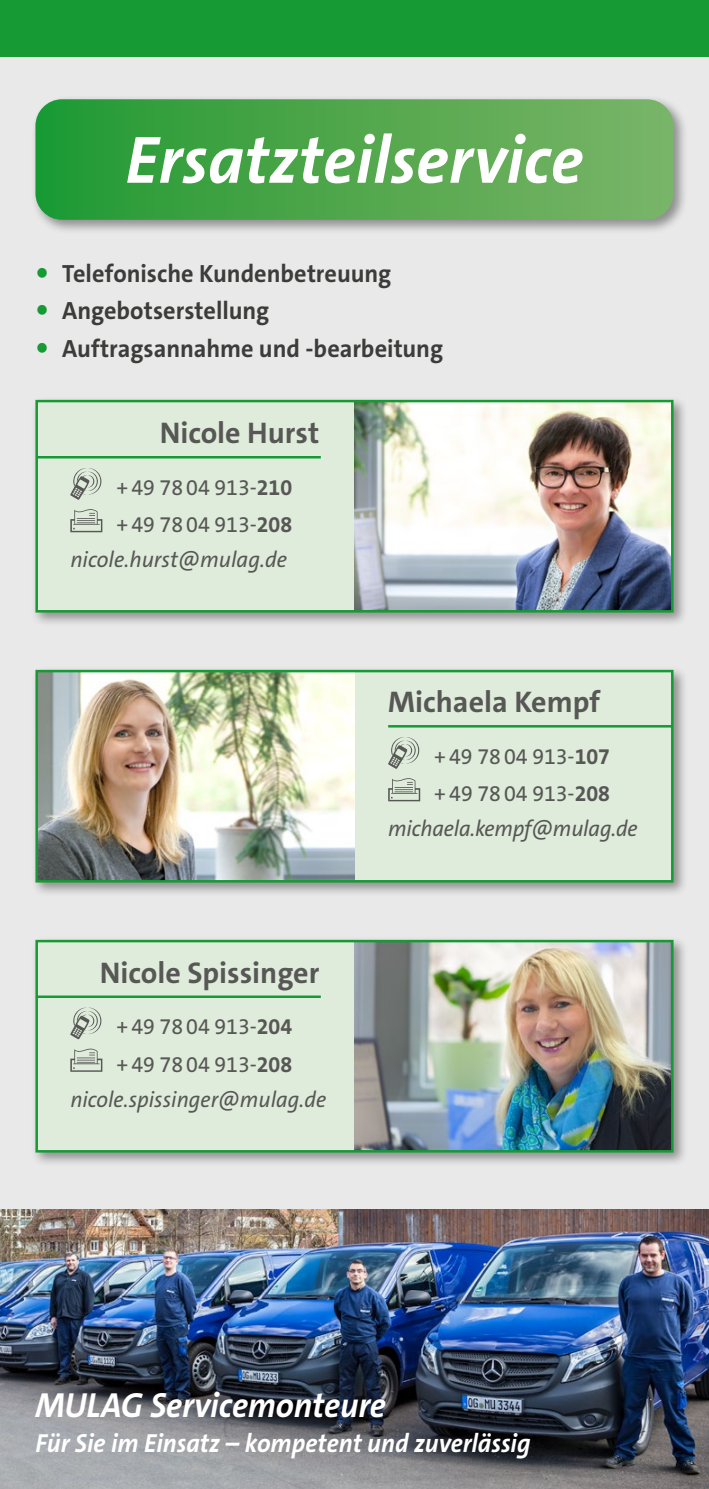
<style>
.page{position:relative;width:709px;height:1489px;background:#fff}
.page>*{position:absolute;margin:0;border:0;box-sizing:border-box;transform-origin:0 0}
.t1{font:italic 700 67.5px "The Sans C5";color:#fff}
.t2{font:italic 700 35px "The Sans C5";letter-spacing:-.005em;color:#fff;scale:.95 1}
.t3{font:700 30px "The Sans C5";color:#575756}
.t4{font:italic 700 26.25px "The Sans C5";color:#fff;scale:.95 1}
.t5{font:700 25px/37.8px "The Sans C5";color:#3c3c3b}
.t6{font:22.5px/37.5px "The Sans C5";color:#575756;scale:.95 1}
.t7{font:italic 22.5px "The Sans C5";color:#575756;scale:.96 1}
.t8{font:italic 22.5px "The Sans C5";color:#575756}
.s1{font-weight:700}
</style>
<div class="page">
<div style="left:0;top:0;width:709px;height:1488px;background:#e9e9e9"></div>
<div style="left:31px;top:935px;width:656px;height:231px;background:#000;opacity:.39"></div>
<div style="left:37px;top:941px;width:635px;height:210px;background:#e0ecdb"></div>
<img style="left:354px;top:942px;width:316px;height:207px">
<svg style="left:70px;top:1007px;width:31px;height:32px"></svg>
<svg style="left:70px;top:1048px;width:32px;height:23px"></svg>
<hr style="left:37px;top:995px;width:284px;height:2px;background:#159a34">
<div style="left:35px;top:939px;width:638px;height:213px;border:2px solid #159a34"></div>
<div style="left:31px;top:665px;width:656px;height:232px;background:#000;opacity:.39"></div>
<div style="left:37px;top:671px;width:635px;height:210px;background:#e0ecdb"></div>
<svg style="left:388px;top:737px;width:31px;height:31px"></svg>
<svg style="left:388px;top:778px;width:32px;height:23px"></svg>
<hr style="left:388px;top:725px;width:284px;height:2px;background:#159a34">
<img style="left:38px;top:672px;width:316px;height:207px">
<div style="left:35px;top:669px;width:638px;height:213px;border:2px solid #159a34"></div>
<div style="left:31px;top:395px;width:656px;height:232px;background:#000;opacity:.39"></div>
<div style="left:37px;top:401px;width:635px;height:210px;background:#e0ecdb"></div>
<img style="left:354px;top:403px;width:316px;height:206px">
<svg style="left:70px;top:468px;width:31px;height:31px"></svg>
<svg style="left:70px;top:509px;width:32px;height:23px"></svg>
<hr style="left:37px;top:456px;width:284px;height:2px;background:#159a34">
<div style="left:35px;top:400px;width:638px;height:212px;border:2px solid #159a34"></div>
<div style="left:31px;top:95px;width:656px;height:140px;background:#000;opacity:.39"></div>
<svg style="left:35px;top:99px;width:638px;height:121px;background:#50a74e"></svg>
<div style="left:0;top:0;width:709px;height:57px;background:#159a34"></div>
<img style="left:0;top:1209px;width:709px;height:279px">
<h1 class="t1" style="left:125px;top:117px;width:459px">Ersatzteilservice</h1>
<p class="t5" style="left:62px;top:254px;width:382px">Telefonische Kundenbetreuung<br>Angebotserstellung<br>Auftragsannahme und -bearbeitung</p>
<h3 class="t3" style="left:160px;top:414px;width:161px">Nicole Hurst</h3>
<p class="t6" style="left:116px;top:468px;width:186px">+ 49 78 04 913-<span class="s1">210 </span>+ 49 78 04 913-<span class="s1">208</span></p>
<p class="t8" style="left:70px;top:545px;width:218px">nicole.hurst@mulag.de</p>
<h3 class="t3" style="left:100px;top:953px;width:221px">Nicole Spissinger</h3>
<p class="t6" style="left:116px;top:1008px;width:186px">+ 49 78 04 913-<span class="s1">204 </span>+ 49 78 04 913-<span class="s1">208</span></p>
<p class="t7" style="left:70px;top:1084px;width:268px">nicole.spissinger@mulag.de</p>
<h3 class="t3" style="left:388px;top:682px;width:213px">Michaela Kempf</h3>
<p class="t6" style="left:434px;top:737px;width:186px">+ 49 78 04 913-<span class="s1">107 </span>+ 49 78 04 913-<span class="s1">208</span></p>
<p class="t7" style="left:388px;top:814px;width:261px">michaela.kempf@mulag.de</p>
<h2 class="t2" style="left:35px;top:1382px;width:370px">MULAG Servicemonteure</h2>
<p class="t4" style="left:35px;top:1426px;width:523px">Für Sie im Einsatz – kompetent und zuverlässig</p>
</div>
